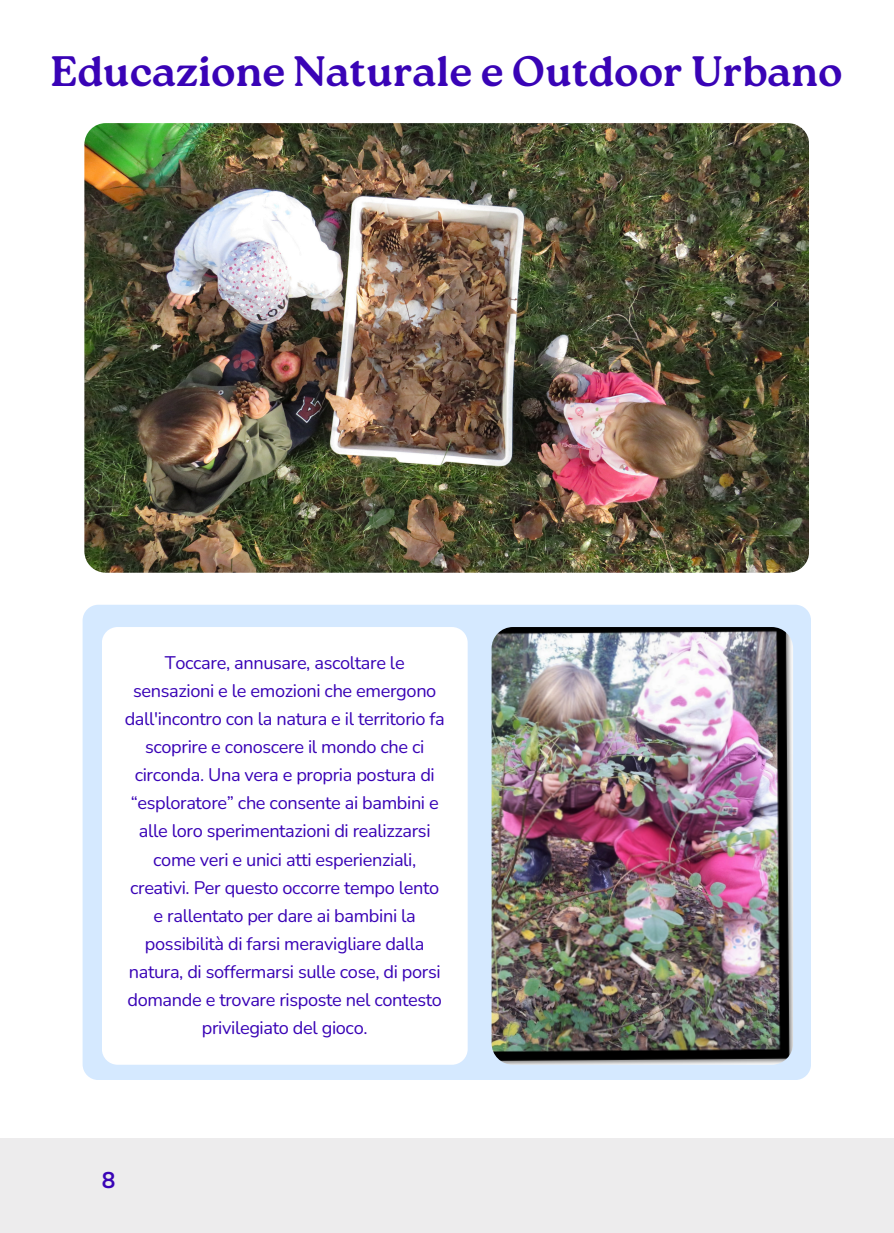
<style>
.page{position:relative;width:894px;height:1233px;background:#fff}
.page>*{position:absolute;margin:0;border:0;box-sizing:border-box;transform-origin:0 0}
.t1{font:700 42.6px "Roca Two";color:#3903b6}
.t2{font:700 22.65px "Nunito";color:#3903b6}
.t3{font:18.15px/28.2px "Nunito";letter-spacing:-.02em;color:#3903b6;text-align:center}
</style>
<div class="page">
<div style="left:0;top:1139px;width:893px;height:94px;background:#edeced"></div>
<img style="left:84px;top:123px;width:724px;height:450px;border-radius:21px">
<div style="left:83px;top:605px;width:727px;height:475px;background:#d5e9ff;border-radius:16px"></div>
<div style="left:102px;top:627px;width:365px;height:438px;background:#fff;border-radius:16px"></div>
<img style="left:491px;top:627px;width:301px;height:438px;border-radius:21px">
<p class="t1" style="left:51px;top:47px;width:793px">Educazione Naturale e Outdoor Urbano</p>
<p class="t3" style="left:125px;top:649px;width:321px">Toccare, annusare, ascoltare le sensazioni e le emozioni che emergono dall'incontro con la natura e il territorio fa scoprire e conoscere il mondo che ci circonda. Una vera e propria postura di “esploratore” che consente ai bambini e alle loro sperimentazioni di realizzarsi come veri e unici atti esperienziali, creativi. Per questo occorre tempo lento e rallentato per dare ai bambini la possibilità di farsi meravigliare dalla natura, di soffermarsi sulle cose, di porsi domande e trovare risposte nel contesto privilegiato del gioco.</p>
<p class="t2" style="left:102px;top:1165px;width:15px">8</p>
</div>
